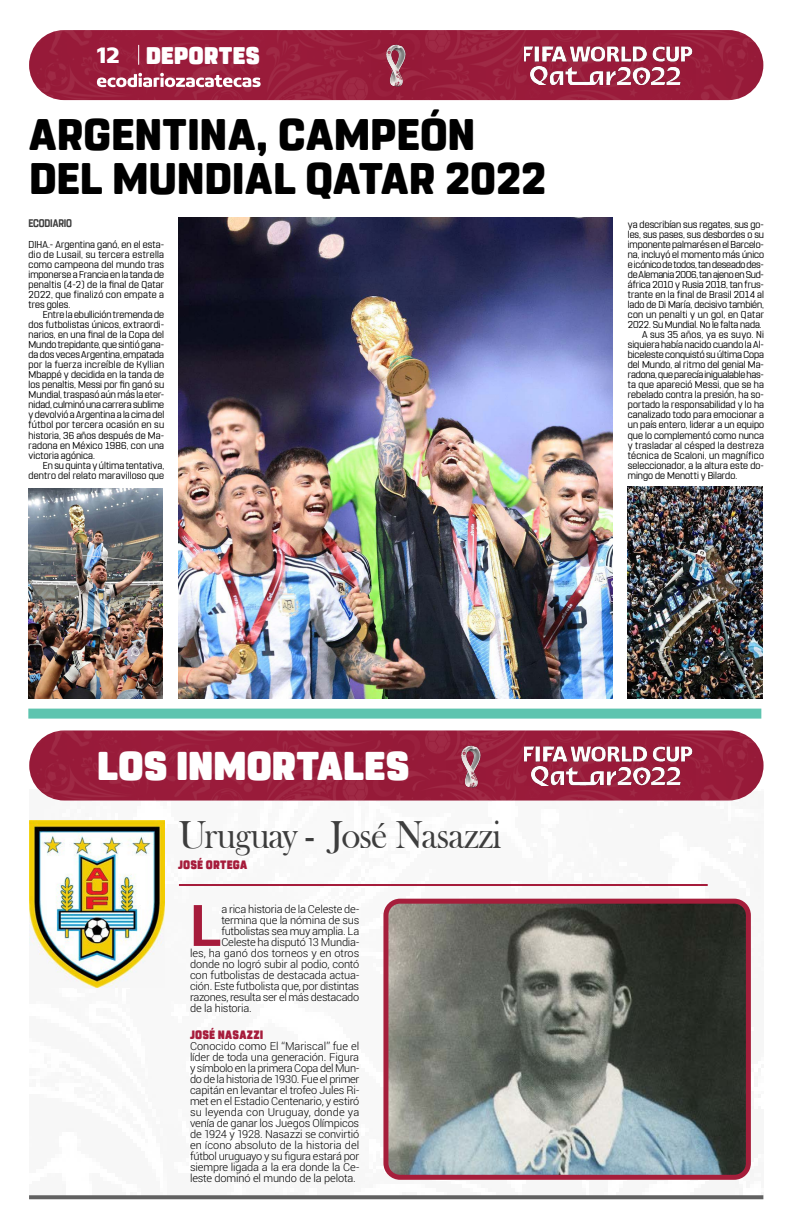
<style>
.page{position:relative;width:791px;height:1225px;background:#fff}
.page>*{position:absolute;margin:0;border:0;box-sizing:border-box;transform-origin:0 0}
.t1{font:700 57.4px "Roboto";color:#a61b3b}
.t2{font:800 44px/44px "Rohn Rounded";color:#000}
.t3{font:40px "Bask Old Face";letter-spacing:-.03em;color:#3d3d3d;scale:.92 1}
.t4{font:900 40px "Rohn Rounded";letter-spacing:-.01em;color:#fff}
.t5{font:900 24px "Rohn Rounded";color:#fff}
.t6{font:900 12.1px "Rohn Rounded";letter-spacing:.02em;color:#a61c3b;scale:.91 1}
.t7{font:300 11px/11px "Roboto";letter-spacing:-.02em;color:#000;text-align:justify}
.t8{font:700 11px "Rohn Rounded";letter-spacing:-.015em;color:#3d3d3d;scale:.86 1}
.t9{font:10px/10px "Rohn Rounded";letter-spacing:.005em;color:#000;text-align:justify}
.t10{font:10px "Rohn Rounded";letter-spacing:.025em;color:#000}
.t11{font:10px "Rohn Rounded";letter-spacing:-.015em;color:#000}
.t12{font:10px "Rohn Rounded";letter-spacing:-.02em;color:#000}
.t13{font:10px "Rohn Rounded";letter-spacing:-.025em;color:#000}
.s1{font-family:"Concord";font-weight:700}
</style>
<div class="page">
<div style="left:28px;top:708px;width:733px;height:10px;background:#5ec4af"></div>
<img style="left:29px;top:30px;width:734px;height:70px">
<img style="left:371px;top:45px;width:50px;height:45px">
<img style="left:524px;top:45px;width:171px;height:40px">
<svg style="left:97px;top:73px;width:164px;height:14px"></svg>
<svg style="left:138px;top:45px;width:1px;height:20px"></svg>
<img style="left:29px;top:730px;width:734px;height:70px">
<img style="left:446px;top:745px;width:50px;height:45px">
<img style="left:524px;top:745px;width:172px;height:40px">
<hr style="left:179px;top:884px;width:529px;height:2px;background:#a51c3b">
<svg style="left:29px;top:1195px;width:734px;height:4px;background:#6a6a6a"></svg>
<img style="left:389px;top:904px;width:356px;height:269px">
<div style="left:383px;top:898px;width:368px;height:281px;border:5px solid #a61e3b;border-radius:14px"></div>
<img style="left:29px;top:820px;width:135px;height:167px">
<img style="left:179px;top:217px;width:434px;height:481px">
<img style="left:28px;top:488px;width:135px;height:210px">
<img style="left:627px;top:486px;width:136px;height:212px">
<h3 class="t5" style="left:97px;top:42px;width:164px"><span class="s1">12</span> DEPORTES</h3>
<h2 class="t2" style="left:29px;top:113px;width:519px">ARGENTINA, CAMPEÓN<br>DEL MUNDIAL QATAR 2022</h2>
<p class="t8" style="left:28px;top:217px;width:52px">ECODIARIO</p>
<p class="t9" style="left:29px;top:240px;width:137px">DIHA.- Argentina ganó, en el esta&shy;dio de Lusail, su tercera estrella como campeona del mundo tras imponerse a Francia en la tanda de penaltis (4-2) de la final de Qatar 2022, que finalizó con empate a tres goles.</p>
<p class="t9" style="left:29px;top:310px;width:137px;text-indent:14px">Entre la ebullición tremenda de dos futbolistas únicos, extraordi&shy;narios, en una final de la Copa del Mundo trepidante, que sintió gana&shy;da dos veces Argentina, empatada por la fuerza increíble de Kyllian Mbappé y decidida en la tanda de los penaltis, Messi por fin ganó su Mundial, traspasó aún más la eter&shy;nidad, culminó una carrera sublime y devolvió a Argentina a la cima del fútbol por tercera ocasión en su historia, 36 años después de Ma&shy;radona en México 1986, con una victoria agónica.</p>
<p class="t9" style="left:29px;top:460px;width:137px;text-align:right">En su quinta y última tentativa, dentro del relato maravilloso que</p>
<p class="t9" style="left:628px;top:220px;width:138px">ya describían sus regates, sus go-</p>
<p class="t9" style="left:628px;top:230px;width:138px">les, sus pases, sus desbordes o su</p>
<p class="t9" style="left:628px;top:240px;width:138px">imponente palmarés en el Barcelo-</p>
<p class="t9" style="left:628px;top:250px;width:138px">na, incluyó el momento más único</p>
<p class="t12" style="left:628px;top:259px;width:138px">e icónico de todos, tan deseado des-</p>
<p class="t13" style="left:628px;top:269px;width:138px">de Alemania 2006, tan ajeno en Sud-</p>
<p class="t9" style="left:628px;top:280px;width:138px">áfrica 2010 y Rusia 2018, tan frus-</p>
<p class="t9" style="left:628px;top:290px;width:138px">trante en la final de Brasil 2014 al</p>
<p class="t9" style="left:628px;top:300px;width:138px">lado de Di María, decisivo también,</p>
<p class="t10" style="left:628px;top:309px;width:138px">con un penalti y un gol, en Qatar</p>
<p class="t9" style="left:628px;top:320px;width:135px">2022. Su Mundial. No le falta nada.</p>
<p class="t10" style="left:642px;top:329px;width:124px">A sus 35 años, ya es suyo. Ni</p>
<p class="t9" style="left:628px;top:340px;width:138px">siquiera había nacido cuando la Al-</p>
<p class="t9" style="left:628px;top:350px;width:138px">biceleste conquistó su última Copa</p>
<p class="t9" style="left:628px;top:360px;width:138px">del Mundo, al ritmo del genial Ma-</p>
<p class="t11" style="left:628px;top:369px;width:138px">radona, que parecía inigualable has-</p>
<p class="t9" style="left:628px;top:380px;width:138px">ta que apareció Messi, que se ha</p>
<p class="t9" style="left:628px;top:390px;width:138px">rebelado contra la presión, ha so-</p>
<p class="t9" style="left:628px;top:400px;width:138px">portado la responsabilidad y lo ha</p>
<p class="t9" style="left:628px;top:410px;width:138px">canalizado todo para emocionar a</p>
<p class="t9" style="left:628px;top:420px;width:138px">un país entero, liderar a un equipo</p>
<p class="t9" style="left:628px;top:430px;width:138px">que lo complementó como nunca</p>
<p class="t10" style="left:628px;top:439px;width:138px">y trasladar al césped la destreza</p>
<p class="t9" style="left:628px;top:450px;width:138px">técnica de Scaloni, un magnífico</p>
<p class="t9" style="left:628px;top:460px;width:138px">seleccionador, a la altura este do-</p>
<p class="t9" style="left:628px;top:470px;width:111px">mingo de Menotti y Bilardo.</p>
<h3 class="t4" style="left:97px;top:743px;width:314px">LOS INMORTALES</h3>
<h3 class="t3" style="left:179px;top:813px;width:352px">Uruguay - José Nasazzi</h3>
<p class="t6" style="left:178px;top:857px;width:78px">JOSÉ ORTEGA</p>
<h1 class="t1" style="left:190px;top:885px;width:33px">L</h1>
<p class="t7" style="left:221px;top:903px;width:139px">a rica historia de la Celeste de-</p>
<p class="t7" style="left:221px;top:914px;width:139px">termina que la nómina de sus</p>
<p class="t7" style="left:221px;top:925px;width:139px">futbolistas sea muy amplia. La</p>
<p class="t7" style="left:221px;top:936px;width:139px">Celeste ha disputó 13 Mundia-</p>
<p class="t7" style="left:190px;top:947px;width:171px">les, ha ganó dos torneos y en otros</p>
<p class="t7" style="left:190px;top:958px;width:171px">donde no logró subir al podio, contó</p>
<p class="t7" style="left:190px;top:969px;width:171px">con futbolistas de destacada actua-</p>
<p class="t7" style="left:190px;top:980px;width:171px">ción. Este futbolista que, por distintas</p>
<p class="t7" style="left:190px;top:991px;width:171px">razones, resulta ser el más destacado</p>
<p class="t7" style="left:190px;top:1002px;width:63px">de la historia.</p>
<p class="t6" style="left:190px;top:1027px;width:82px">JOSÉ NASAZZI</p>
<p class="t7" style="left:190px;top:1040px;width:171px">Conocido como El “Mariscal” fue el líder de toda una generación. Figura y símbolo en la primera Copa del Mun&shy;do de la historia de 1930. Fue el primer capitán en levantar el trofeo Jules Ri&shy;met en el Estadio Centenario, y estiró su leyenda con Uruguay, donde ya venía de ganar los Juegos Olímpicos de 1924 y 1928. Nasazzi se convirtió en ícono absoluto de la historia del fútbol uruguayo y su figura estará por siempre ligada a la era donde la Ce&shy;leste dominó el mundo de la pelota.</p>
</div>
